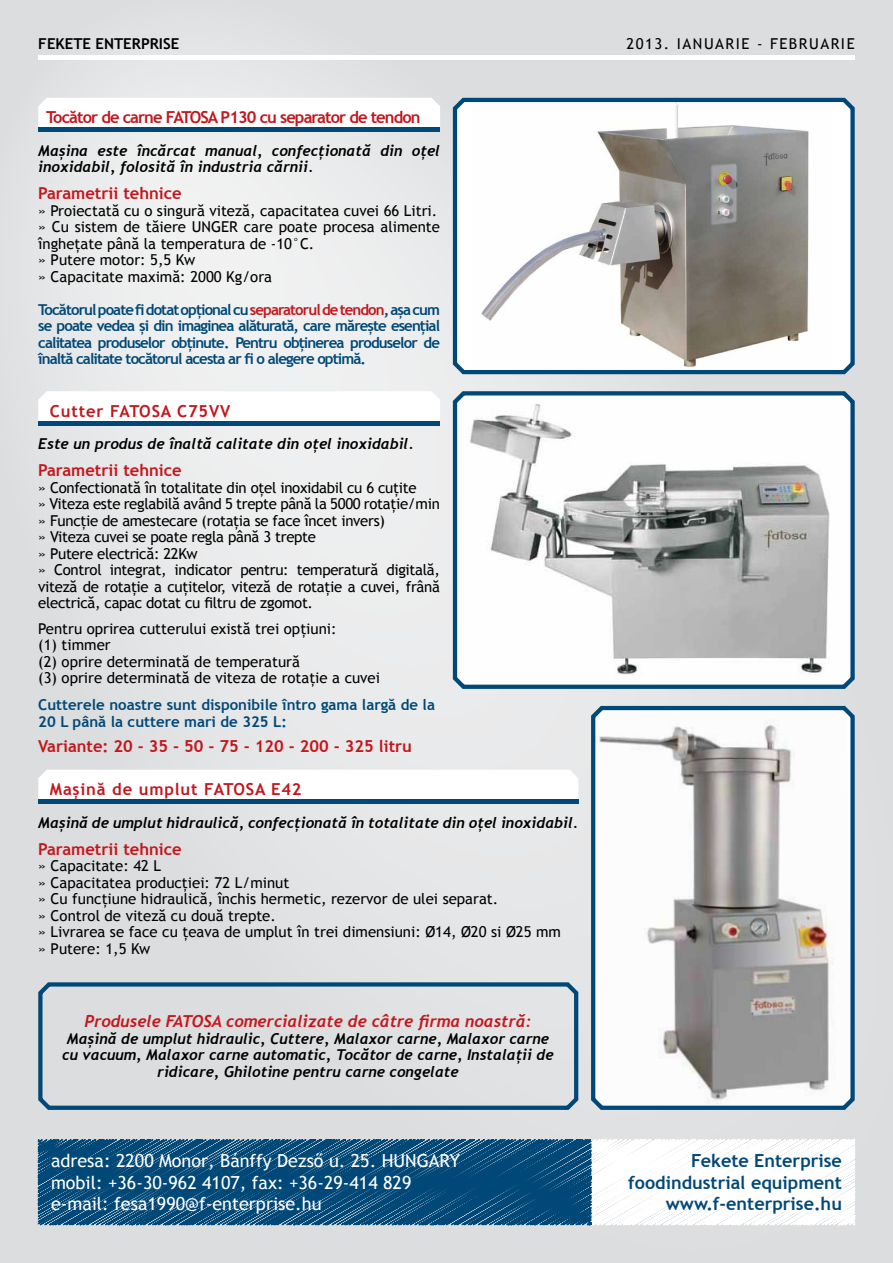
<style>
.page{position:relative;width:893px;height:1263px;background:#e3e4e5}
.page>*{position:absolute;margin:0;border:0;box-sizing:border-box;transform-origin:0 0}
.t1{font:18px/21.6px "Trebuchet MS";color:#fff}
.t2{font:700 18px/21.6px "Trebuchet MS";color:#004877;text-align:right}
.t3{font:700 16.5px "Trebuchet MS";color:#c4161c}
.t4{font:italic 700 16.5px "Trebuchet";color:#c4161c}
.t5{font:700 16.5px "Trebuchet MS";letter-spacing:-.055em;color:#c4161c}
.t6{font:700 16.5px "Trebuchet MS";letter-spacing:.05em;color:#c4161c}
.t7{font:15px/16.5px "Trebuchet MS";color:#000}
.t8{font:15px/16.5px "Trebuchet MS";letter-spacing:-.02em;color:#000}
.t9{font:italic 700 15px/16.5px "Trebuchet";color:#000;text-align:center}
.t10{font:700 15px/16.5px "Trebuchet MS";color:#004877;text-align:justify}
.t11{font:15px "Trebuchet MS";letter-spacing:.1em;color:#000}
.t12{font:700 15px "Trebuchet MS";color:#000}
.s1{color:#c4161c}
</style>
<div class="page">
<svg style="left:649px;top:1139px;width:207px;height:87px;background:#fcfcfc"></svg>
<svg style="left:37px;top:1139px;width:612px;height:87px;background:#27638a"></svg>
<div style="left:38px;top:55px;width:817px;height:5px;background:#fff"></div>
<div style="left:38px;top:770px;width:540px;height:29px;background:#fff"></div>
<div style="left:38px;top:799px;width:540px;height:5px;background:#004877"></div>
<svg style="left:38px;top:982px;width:541px;height:128px"></svg>
<div style="left:38px;top:98px;width:402px;height:30px;background:#fff"></div>
<hr style="left:38px;top:128px;width:402px;height:4px;background:#004877">
<div style="left:38px;top:391px;width:402px;height:30px;background:#fff"></div>
<hr style="left:38px;top:421px;width:402px;height:4px;background:#004877">
<svg style="left:591px;top:705px;width:264px;height:405px;background:#c6c9cb"></svg>
<svg style="left:452px;top:97px;width:403px;height:278px;background:#c3c5c4"></svg>
<svg style="left:452px;top:391px;width:403px;height:298px;background:#cbcfd1"></svg>
<p class="t12" style="left:38px;top:35px;width:95px">Fekete Enterpr</p>
<p class="t12" style="left:159px;top:35px;width:20px">ise</p>
<p class="t11" style="left:626px;top:35px;width:230px">2013. IANUARIE - FEBRUARIE</p>
<p class="t5" style="left:46px;top:107px;width:376px">Tocător de carne FATOSA P130 cu separator de tendon</p>
<p class="t9" style="left:38px;top:142px;width:403px;text-align:left">Mașina este încărcat manual, confecționată din oțel inoxidabil, folosită în industria cărnii.</p>
<p class="t3" style="left:38px;top:183px;width:145px">Parametrii tehnice</p>
<p class="t7" style="left:38px;top:202px;width:403px">» Proiectată cu o singură viteză, capacitatea cuvei 66 Litri. » Cu sistem de tăiere UNGER care poate procesa alimente înghețate până la temperatura de -10°C.<br>» Putere motor: 5,5 Kw<br>» Capacitate maximă: 2000 Kg/ora</p>
<p class="t10" style="left:38px;top:301px;width:403px">Tocătorul poate fi dotat opțional cu <span class="s1">separatorul de tendon</span>, așa cum se poate vedea și din imaginea alăturată, care mărește esențial calitatea produselor obținute. Pentru obținerea produselor de înaltă calitate tocătorul acesta ar fi o alegere optimă.</p>
<p class="t6" style="left:50px;top:401px;width:182px">Cutter FATOSA C75VV</p>
<p class="t9" style="left:38px;top:436px;width:377px">Este un produs de înaltă calitate din oțel inoxidabil.</p>
<p class="t3" style="left:38px;top:460px;width:145px">Parametrii tehnice</p>
<p class="t8" style="left:38px;top:479px;width:403px">» Confectionată în totalitate din oțel inoxidabil cu 6 cuțite<br>» Viteza este reglabilă având 5 trepte până la 5000 rotație/min » Funcție de amestecare (rotația se face încet invers)<br>» Viteza cuvei se poate regla până 3 trepte<br>» Putere electrică: 22Kw<br>» Control integrat, indicator pentru: temperatură digitală, viteză de rotație a cuțitelor, viteză de rotație a cuvei, frână electrică, capac dotat cu filtru de zgomot.</p>
<p class="t7" style="left:38px;top:620px;width:343px">Pentru oprirea cutterului există trei opțiuni:<br>(1) timmer<br>(2) oprire determinată de temperatură<br>(3) oprire determinată de viteza de rotație a cuvei</p>
<p class="t10" style="left:38px;top:696px;width:398px">Cutterele noastre sunt disponibile întro gama largă de la<br>20 L până la cuttere mari de 325 L:</p>
<p class="t3" style="left:38px;top:736px;width:375px">Variante: 20 - 35 - 50 - 75 - 120 - 200 - 325 litru</p>
<p class="t6" style="left:50px;top:779px;width:253px">Mașină de umplut FATOSA E42</p>
<p class="t9" style="left:38px;top:814px;width:542px">Mașină de umplut hidraulică, confecționată în totalitate din oțel inoxidabil.</p>
<p class="t3" style="left:38px;top:838px;width:145px">Parametrii tehnice</p>
<p class="t7" style="left:38px;top:858px;width:524px">» Capacitate: 42 L<br>» Capacitatea producției: 72 L/minut<br>» Cu funcțiune hidraulică, închis hermetic, rezervor de ulei separat.<br>» Control de viteză cu două trepte.<br>» Livrarea se face cu țeava de umplut în trei dimensiuni: Ø14, Ø20 si Ø25 mm » Putere: 1,5 Kw</p>
<p class="t4" style="left:84px;top:1011px;width:449px">Produsele FATOSA comercializate de câtre firma noastră:</p>
<p class="t9" style="left:62px;top:1030px;width:493px">Mașină de umplut hidraulic, Cuttere, Malaxor carne, Malaxor carne cu vacuum, Malaxor carne automatic, Tocător de carne, Instalații de ridicare, Ghilotine pentru carne congelate</p>
<p class="t1" style="left:51px;top:1150px;width:411px">adresa: 2200 Monor, Bánffy Dezső u. 25. HUNGARY mobil: +36-30-962 4107, fax: +36-29-414 829 e-mail: fesa1990@f-enterprise.hu</p>
<p class="t2" style="left:628px;top:1150px;width:215px">Fekete Enterprise foodindustrial equipment www.f-enterprise.hu</p>
</div>
